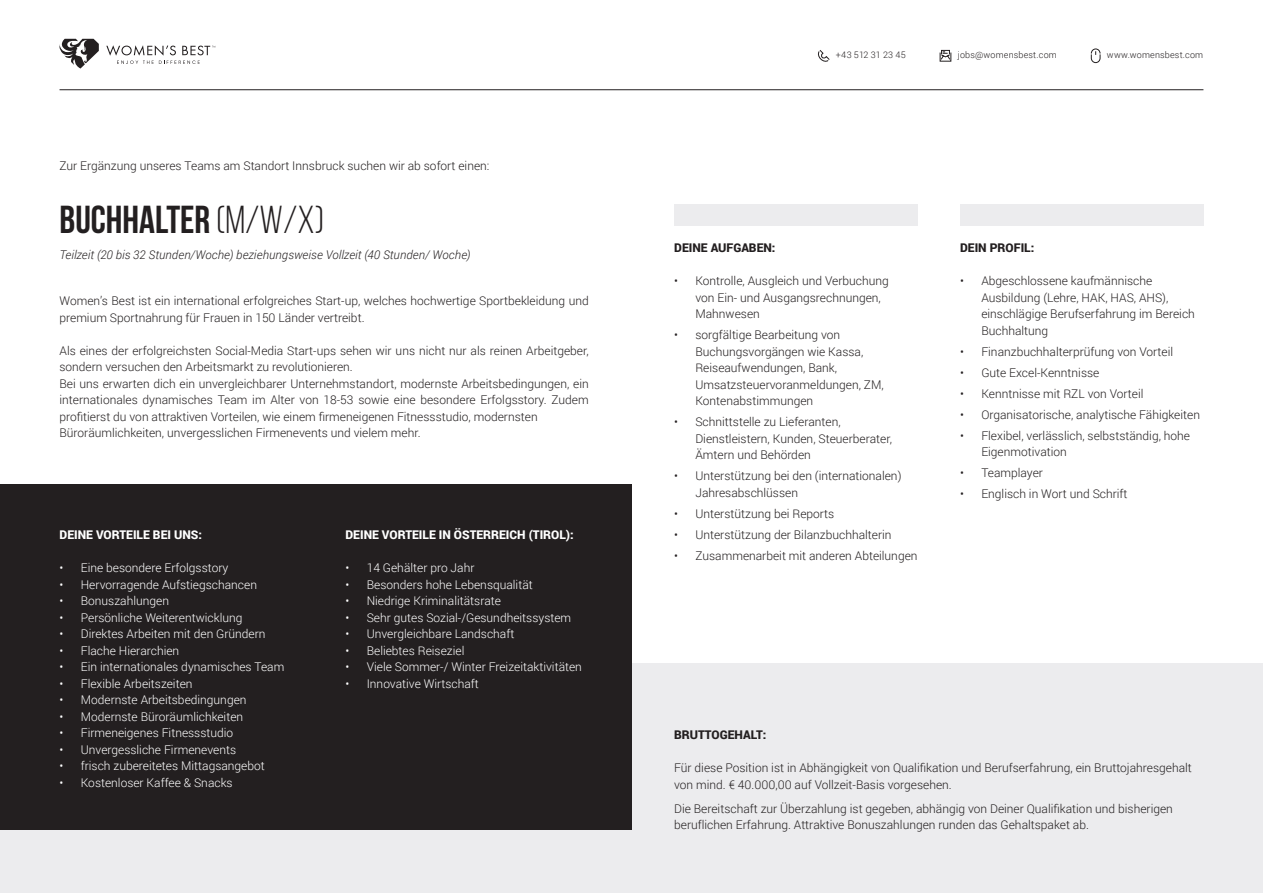
<style>
.page{position:relative;width:1263px;height:893px;background:#fff}
.page>*{position:absolute;margin:0;border:0;box-sizing:border-box;transform-origin:0 0}
.T4{font:700 39px "Bebas Neue";color:#231f20}
.Einf__Abs{font:300 12px/16.5px "Roboto";color:#231f20}
.t1{font:300 12px "Roboto";color:#fff}
.BC___No_Indent{font:italic 300 12px "Roboto";letter-spacing:.01em;color:#231f20}
.Einf__Abs-2{font:900 12px "Roboto";color:#fff}
.Einf__Abs-3{font:900 12px "Roboto";color:#231f20}
.t2{font:300 9px "Roboto";letter-spacing:.02em;color:#231f20}
.s1{font-weight:400}
</style>
<div class="page">
<svg style="left:939px;top:50px;width:13px;height:12px"></svg>
<svg style="left:1090px;top:48px;width:11px;height:15px"></svg>
<svg style="left:818px;top:50px;width:12px;height:12px"></svg>
<hr style="left:60px;top:89px;width:1143px;height:1px;background:#231f20">
<svg style="left:59px;top:39px;width:40px;height:30px"></svg>
<svg style="left:106px;top:45px;width:109px;height:19px"></svg>
<div style="left:0;top:664px;width:1263px;height:229px;background:#ececee"></div>
<div style="left:674px;top:204px;width:243px;height:21px;background:#ececee"></div>
<div style="left:960px;top:204px;width:243px;height:21px;background:#ececee"></div>
<div style="left:0;top:484px;width:631px;height:345px;background:#231f20"></div>
<p class="Einf__Abs" style="left:59px;top:157px;width:431px">Zur Ergänzung unseres Teams am Standort Innsbruck suchen wir ab sofort einen:</p>
<p class="T4" style="left:60px;top:199px;width:266px">BUCHHALTER <span class="s1">(M/W/X)</span></p>
<p class="BC___No_Indent" style="left:60px;top:246px;width:412px">Teilzeit (20 bis 32 Stunden/Woche) beziehungsweise Vollzeit (40 Stunden/ Woche)</p>
<p class="Einf__Abs" style="left:59px;top:292px;width:531px">Women’s Best ist ein international erfolgreiches Start-up, welches hochwertige Sportbekleidung und premium Sportnahrung für Frauen in 150 Länder vertreibt.</p>
<p class="Einf__Abs" style="left:59px;top:342px;width:531px">Als eines der erfolgreichsten Social-Media Start-ups sehen wir uns nicht nur als reinen Arbeitgeber, sondern versuchen den Arbeitsmarkt zu revolutionieren.</p>
<p class="Einf__Abs" style="left:59px;top:375px;width:531px;text-align:justify">Bei uns erwarten dich ein unvergleichbarer Unternehmstandort, modernste Arbeitsbedingungen, ein internationales dynamisches Team im Alter von 18-53 sowie eine besondere Erfolgsstory. Zudem profitierst du von attraktiven Vorteilen, wie einem firmeneigenen Fitnessstudio, modernsten</p>
<p class="Einf__Abs" style="left:59px;top:424px;width:363px">Büroräumlichkeiten, unvergesslichen Firmenevents und vielem mehr.</p>
<p class="Einf__Abs-2" style="left:60px;top:526px;width:144px">DEINE VORTEILE BEI UNS:</p>
<p class="t1" style="left:60px;top:560px;width:170px">• Eine besondere Erfolgsstory</p>
<p class="t1" style="left:60px;top:576px;width:199px">• Hervorragende Aufstiegschancen</p>
<p class="t1" style="left:60px;top:593px;width:111px">• Bonuszahlungen</p>
<p class="t1" style="left:60px;top:609px;width:184px">• Persönliche Weiterentwicklung</p>
<p class="t1" style="left:60px;top:626px;width:208px">• Direktes Arbeiten mit den Gründern</p>
<p class="t1" style="left:60px;top:642px;width:121px">• Flache Hierarchien</p>
<p class="t1" style="left:60px;top:659px;width:226px">• Ein internationales dynamisches Team</p>
<p class="t1" style="left:60px;top:675px;width:134px">• Flexible Arbeitszeiten</p>
<p class="t1" style="left:60px;top:692px;width:188px">• Modernste Arbeitsbedingungen</p>
<p class="t1" style="left:60px;top:708px;width:185px">• Modernste Büroräumlichkeiten</p>
<p class="t1" style="left:60px;top:725px;width:175px">• Firmeneigenes Fitnessstudio</p>
<p class="t1" style="left:60px;top:741px;width:178px">• Unvergessliche Firmenevents</p>
<p class="t1" style="left:60px;top:758px;width:207px">• frisch zubereitetes Mittagsangebot</p>
<p class="t1" style="left:60px;top:774px;width:175px">• Kostenloser Kaffee &amp; Snacks</p>
<p class="Einf__Abs-2" style="left:345px;top:526px;width:230px">DEINE VORTEILE IN ÖSTERREICH (TIROL):</p>
<p class="t1" style="left:345px;top:560px;width:130px">• 14 Gehälter pro Jahr</p>
<p class="t1" style="left:345px;top:576px;width:189px">• Besonders hohe Lebensqualität</p>
<p class="t1" style="left:345px;top:593px;width:157px">• Niedrige Kriminalitätsrate</p>
<p class="t1" style="left:345px;top:609px;width:227px">• Sehr gutes Sozial-/Gesundheitssystem</p>
<p class="t1" style="left:345px;top:626px;width:170px">• Unvergleichbare Landschaft</p>
<p class="t1" style="left:345px;top:642px;width:120px">• Beliebtes Reiseziel</p>
<p class="t1" style="left:345px;top:659px;width:238px">• Viele Sommer-/ Winter Freizeitaktivitäten</p>
<p class="t1" style="left:345px;top:675px;width:135px">• Innovative Wirtschaft</p>
<p class="t2" style="left:836px;top:49px;width:71px">+43 512 31 23 45</p>
<p class="t2" style="left:958px;top:49px;width:101px">jobs@womensbest.com</p>
<p class="t2" style="left:1107px;top:49px;width:98px">www.womensbest.com</p>
<p class="Einf__Abs-3" style="left:674px;top:239px;width:103px">DEINE AUFGABEN:</p>
<p class="Einf__Abs" style="left:695px;top:272px;width:195px;text-indent:-21px">• Kontrolle, Ausgleich und Verbuchung von Ein- und Ausgangsrechnungen,<br>Mahnwesen</p>
<p class="Einf__Abs" style="left:695px;top:326px;width:190px;text-indent:-21px">• sorgfältige Bearbeitung von<br>Buchungsvorgängen wie Kassa,<br>Reiseaufwendungen, Bank,<br>Umsatzsteuervoranmeldungen, ZM,<br>Kontenabstimmungen</p>
<p class="Einf__Abs" style="left:695px;top:413px;width:198px;text-indent:-21px">• Schnittstelle zu Lieferanten,<br>Dienstleistern, Kunden, Steuerberater,<br>Ämtern und Behörden</p>
<p class="Einf__Abs" style="left:695px;top:467px;width:208px;text-indent:-21px">• Unterstützung bei den (internationalen)<br>Jahresabschlüssen</p>
<p class="Einf__Abs" style="left:674px;top:505px;width:162px">• Unterstützung bei Reports</p>
<p class="Einf__Abs" style="left:674px;top:526px;width:219px">• Unterstützung der Bilanzbuchhalterin</p>
<p class="Einf__Abs" style="left:674px;top:547px;width:245px">• Zusammenarbeit mit anderen Abteilungen</p>
<p class="Einf__Abs-3" style="left:960px;top:239px;width:76px">DEIN PROFIL:</p>
<p class="Einf__Abs" style="left:981px;top:272px;width:215px;text-indent:-21px">• Abgeschlossene kaufmännische<br>Ausbildung (Lehre, HAK, HAS, AHS), einschlägige Berufserfahrung im Bereich<br>Buchhaltung</p>
<p class="Einf__Abs" style="left:960px;top:343px;width:215px">• Finanzbuchhalterprüfung von Vorteil</p>
<p class="Einf__Abs" style="left:960px;top:364px;width:141px">• Gute Excel-Kenntnisse</p>
<p class="Einf__Abs" style="left:960px;top:385px;width:185px">• Kenntnisse mit RZL von Vorteil</p>
<p class="Einf__Abs" style="left:960px;top:406px;width:241px">• Organisatorische, analytische Fähigkeiten</p>
<p class="Einf__Abs" style="left:981px;top:427px;width:210px;text-indent:-21px">• Flexibel, verlässlich, selbstständig, hohe<br>Eigenmotivation</p>
<p class="Einf__Abs" style="left:960px;top:464px;width:84px">• Teamplayer</p>
<p class="Einf__Abs" style="left:960px;top:485px;width:169px">• Englisch in Wort und Schrift</p>
<p class="Einf__Abs-3" style="left:674px;top:726px;width:94px">BRUTTOGEHALT:</p>
<p class="Einf__Abs" style="left:674px;top:759px;width:519px">Für diese Position ist in Abhängigkeit von Qualifikation und Berufserfahrung, ein Bruttojahresgehalt von mind. € 40.000,00 auf Vollzeit-Basis vorgesehen.</p>
<p class="Einf__Abs" style="left:674px;top:800px;width:500px">Die Bereitschaft zur Überzahlung ist gegeben, abhängig von Deiner Qualifikation und bisherigen beruflichen Erfahrung. Attraktive Bonuszahlungen runden das Gehaltspaket ab.</p>
</div>
